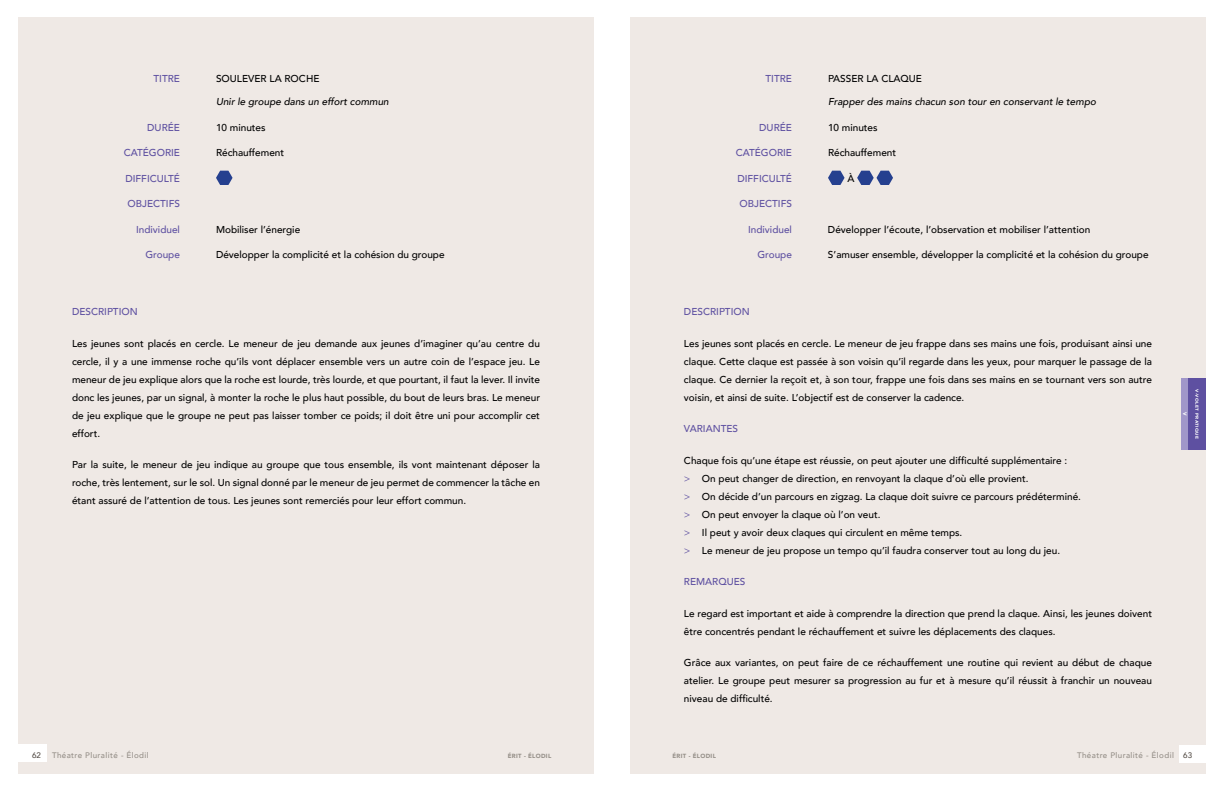
<style>
.page{position:relative;width:1224px;height:792px;background:#fff}
.page>*{position:absolute;margin:0;border:0;box-sizing:border-box;transform-origin:0 0}
.t1{font:500 10px/18px "Avenir";color:#000;text-align:justify}
.t2{font:500 10px "Avenir";color:#5e50a1}
.t3{font:italic 500 10px "Avenir";color:#000}
.t4{font:500 8px "Avenir";letter-spacing:.05em;color:#958f88}
.t5{font:500 8px "Avenir";color:#534b45}
.t6{font:900 6px "Avenir";letter-spacing:.05em;color:#958f88}
.t7{font:900 5px "Avenir";color:#fff}
.t8{font:900 4.2px "Avenir";letter-spacing:.08em;color:#fff;scale:1.1 1}
.s1{color:#000}
.s2{font-weight:400;color:#5e50a1}
.s3{color:#534b45}
</style>
<div class="page">
<div style="left:630px;top:18px;width:576px;height:756px;background:#efe9e5"></div>
<div style="left:18px;top:18px;width:576px;height:756px;background:#efe9e5"></div>
<div style="left:1180px;top:745px;width:29px;height:18px;background:#fff"></div>
<div style="left:15px;top:744px;width:32px;height:18px;background:#fff"></div>
<div style="left:1188px;top:378px;width:18px;height:72px;background:#5e50a1"></div>
<div style="left:1182px;top:378px;width:6px;height:72px;background:#a096c9"></div>
<svg style="left:216px;top:171px;width:17px;height:14px"></svg>
<svg style="left:828px;top:171px;width:17px;height:14px"></svg>
<svg style="left:857px;top:171px;width:36px;height:14px"></svg>
<p class="t2" style="left:154px;top:70px;width:44px">TITRE <span class="s1">So</span></p>
<p class="t1" style="left:230px;top:69px;width:91px">ulever la roche</p>
<p class="t3" style="left:216px;top:96px;width:174px">Unir le groupe dans un effort commun</p>
<p class="t2" style="left:147px;top:119px;width:33px">DU RÉE</p>
<p class="t1" style="left:216px;top:118px;width:51px">10 minutes</p>
<p class="t2" style="left:124px;top:144px;width:56px">CATÉGORIE</p>
<p class="t1" style="left:216px;top:143px;width:70px">Réchauffement</p>
<p class="t2" style="left:125px;top:170px;width:56px">DIFFICU LTÉ</p>
<p class="t2" style="left:128px;top:195px;width:48px">OBJECTIFS</p>
<p class="t2" style="left:136px;top:221px;width:67px">Individuel <span class="s1">M</span></p>
<p class="t1" style="left:225px;top:220px;width:77px">obiliser l’énergie</p>
<p class="t2" style="left:146px;top:246px;width:36px">Groupe</p>
<p class="t1" style="left:216px;top:245px;width:230px">Développer la complicité et la cohésion du groupe</p>
<p class="t2" style="left:72px;top:303px;width:15px">DESC</p>
<p class="t2" style="left:98px;top:303px;width:39px">RIPTION</p>
<p class="t1" style="left:72px;top:334px;width:470px">Les jeunes sont placés en cercle. Le meneur de jeu demande aux jeunes d’imaginer qu’au centre du cercle, il y a une immense roche qu’ils vont déplacer ensemble vers un autre coin de l’espace jeu. Le meneur de jeu explique alors que la roche est lourde, très lourde, et que pourtant, il faut la lever. Il invite donc les jeunes, par un signal, à monter la roche le plus haut possible, du bout de leurs bras. Le meneur de jeu explique que le groupe ne peut pas laisser tomber ce poids; il doit être uni pour accomplir cet effort.</p>
<p class="t1" style="left:72px;top:455px;width:469px">Par la suite, le meneur de jeu indique au groupe que tous ensemble, ils vont maintenant déposer la roche, très lentement, sur le sol. U n signal donné par le meneur de jeu permet de commencer la tâche en étant assuré de l’attention de tous. Les jeunes sont remerciés pour leur effort commun.</p>
<p class="t2" style="left:766px;top:70px;width:27px">TITRE</p>
<p class="t1" style="left:828px;top:69px;width:96px">Passer la claque</p>
<p class="t3" style="left:828px;top:96px;width:270px">Frapper des mains chacun son tour en conservant le tempo</p>
<p class="t2" style="left:759px;top:119px;width:33px">DU RÉE</p>
<p class="t1" style="left:828px;top:118px;width:51px">10 minutes</p>
<p class="t2" style="left:736px;top:144px;width:56px">CATÉGORIE</p>
<p class="t1" style="left:828px;top:143px;width:70px">Réchauffement</p>
<p class="t2" style="left:737px;top:170px;width:56px">DIFFICU LTÉ</p>
<p class="t1" style="left:847px;top:169px;width:9px">À</p>
<p class="t2" style="left:740px;top:195px;width:48px">OBJECTIFS</p>
<p class="t2" style="left:748px;top:221px;width:45px">Individuel</p>
<p class="t1" style="left:828px;top:220px;width:264px">Développer l’écoute, l’observation et mobiliser l’attention</p>
<p class="t2" style="left:758px;top:246px;width:58px">Groupe <span class="s1">S</span></p>
<p class="t1" style="left:834px;top:245px;width:317px">’amuser ensemble, développer la complicité et la cohésion du groupe</p>
<p class="t2" style="left:684px;top:303px;width:15px">DESC</p>
<p class="t2" style="left:710px;top:303px;width:39px">RIPTION</p>
<p class="t1" style="left:684px;top:334px;width:470px">Les jeunes sont placés en cercle. Le meneur de jeu frappe dans ses mains une fois, produisant ainsi une claque. Cette claque est passée à son voisin qu’il regarde dans les yeux, pour marquer le passage de la claque. Ce dernier la reçoit et, à son tour, frappe une fois dans ses mains en se tournant vers son autre voisin, et ainsi de suite. L’objectif est de conserver la cadence.</p>
<p class="t2" style="left:684px;top:420px;width:49px">VARIANTES</p>
<p class="t1" style="left:684px;top:451px;width:399px;text-align:left">Chaque fois qu’une étape est réussie, on peut ajouter une difficulté supplémentaire :<br><span class="s2">&gt;</span> On peut changer de direction, en renvoyant la claque d’où elle provient.<br><span class="s2">&gt;</span> On décide d’un parcours en zigzag. La claque doit suivre ce parcours prédéterminé. <span class="s2">&gt;</span> On peut envoyer la claque où l’on veut.<br><span class="s2">&gt;</span> Il peut y avoir deux claques qui circulent en même temps.<br><span class="s2">&gt;</span> Le meneur de jeu propose un tempo qu’il faudra conserver tout au long du jeu.</p>
<p class="t2" style="left:684px;top:573px;width:15px">REMA</p>
<p class="t2" style="left:712px;top:573px;width:14px">RQUES</p>
<p class="t1" style="left:684px;top:604px;width:470px">Le regard est important et aide à comprendre la direction que prend la claque. Ainsi, les jeunes doivent être concentrés pendant le réchauffement et suivre les déplacements des claques.</p>
<p class="t1" style="left:684px;top:653px;width:470px">Grâce aux variantes, on peut faire de ce réchauffement une routine qui revient au début de chaque atelier. Le groupe peut mesurer sa progression au fur et à mesure qu’il réussit à franchir un nouveau niveau de difficulté.</p>
<p class="t7" style="left:1189px;top:412px;width:5px;rotate:90deg">V</p>
<p class="t8" style="left:1201px;top:389px;width:47px;rotate:90deg">V-Volet pratique</p>
<p class="t5" style="left:32px;top:748px;width:10px">62</p>
<p class="t4" style="left:52px;top:748px;width:98px">Théatre Pluralité - Élodil</p>
<p class="t6" style="left:508px;top:751px;width:45px">ÉRIT - ÉLODIL</p>
<p class="t6" style="left:673px;top:751px;width:45px">ÉRIT - ÉLODIL</p>
<p class="t4" style="left:1077px;top:748px;width:117px">Théatre Pluralité - Élodil <span class="s3">63</span></p>
</div>
